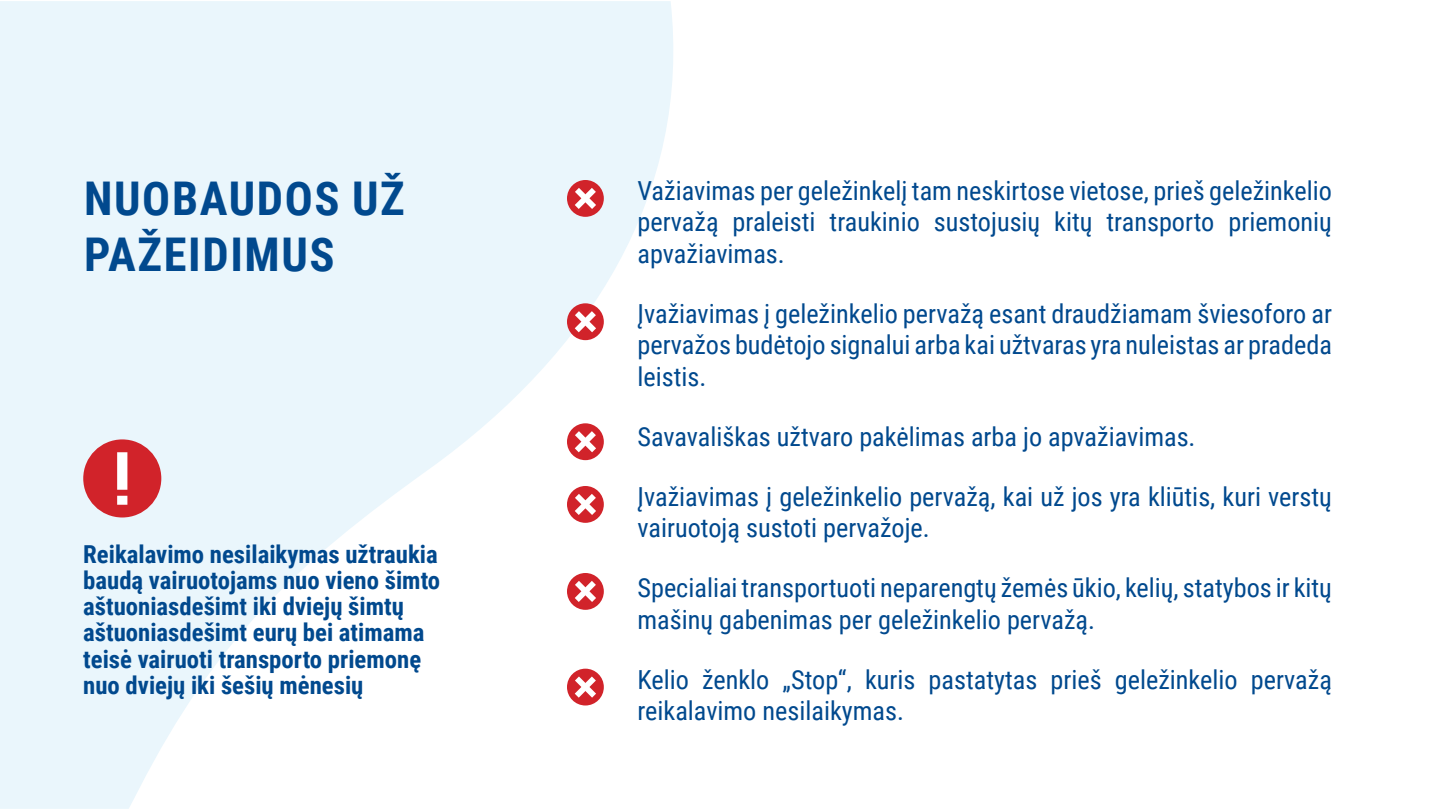
<style>
.page{position:relative;width:1440px;height:810px;background:#fff}
.page>*{position:absolute;margin:0;border:0;box-sizing:border-box;transform-origin:0 0}
.t1{font:700 46.5px/55.8px "Roboto Condensed";letter-spacing:.035em;color:#01498e}
.t2{font:26.25px/31.5px "Roboto Condensed";color:#01498e}
.t3{font:700 24.75px/26.1px "Roboto Condensed";color:#01498e}
</style>
<div class="page">
<svg style="left:0;top:1px;width:673px;height:808px;fill:#eaf6fc"></svg>
<svg style="left:567px;top:180px;width:37px;height:37px"></svg>
<svg style="left:569px;top:182px;width:33px;height:33px"></svg>
<svg style="left:567px;top:303px;width:37px;height:37px"></svg>
<svg style="left:569px;top:305px;width:33px;height:33px"></svg>
<svg style="left:567px;top:423px;width:37px;height:37px"></svg>
<svg style="left:569px;top:425px;width:33px;height:33px"></svg>
<svg style="left:567px;top:486px;width:37px;height:37px"></svg>
<svg style="left:569px;top:488px;width:33px;height:33px"></svg>
<svg style="left:567px;top:573px;width:37px;height:37px"></svg>
<svg style="left:569px;top:575px;width:33px;height:33px"></svg>
<svg style="left:567px;top:669px;width:37px;height:37px"></svg>
<svg style="left:569px;top:670px;width:33px;height:34px"></svg>
<div style="left:83px;top:439px;width:78px;height:79px;background:#d1232a;border-radius:50%"></div>
<div style="left:117px;top:452px;width:10px;height:38px;background:#fff"></div>
<div style="left:117px;top:496px;width:10px;height:9px;background:#fff"></div>
<h1 class="t1" style="left:84px;top:169px;width:322px">NUOBAUDOS UŽ<br>PAŽEIDIMUS</h1>
<p class="t3" style="left:83px;top:540px;width:358px">Reikalavimo nesilaikymas užtraukia baudą vairuotojams nuo vieno šimto aštuoniasdešimt iki dviejų šimtų aštuoniasdešimt eurų bei atimama teisė vairuoti transporto priemonę nuo dviejų iki šešių mėnesių</p>
<p class="t2" style="left:638px;top:174px;width:696px;text-align:justify">Važiavimas per geležinkelį tam neskirtose vietose, prieš geležinkelio pervažą praleisti traukinio sustojusių kitų transporto priemonių apvažiavimas.</p>
<p class="t2" style="left:638px;top:297px;width:696px;text-align:justify">Įvažiavimas į geležinkelio pervažą esant draudžiamam šviesoforo ar pervažos budėtojo signalui arba kai užtvaras yra nuleistas ar pradeda leistis.</p>
<p class="t2" style="left:638px;top:420px;width:560px">Savavališkas užtvaro pakėlimas arba jo apvažiavimas.</p>
<p class="t2" style="left:638px;top:480px;width:696px">Įvažiavimas į geležinkelio pervažą, kai už jos yra kliūtis, kuri verstų vairuotoją sustoti pervažoje.</p>
<p class="t2" style="left:638px;top:571px;width:696px">Specialiai transportuoti neparengtų žemės ūkio, kelių, statybos ir kitų mašinų gabenimas per geležinkelio pervažą.</p>
<p class="t2" style="left:638px;top:663px;width:696px">Kelio ženklo „Stop“, kuris pastatytas prieš geležinkelio pervažą reikalavimo nesilaikymas.</p>
</div>
